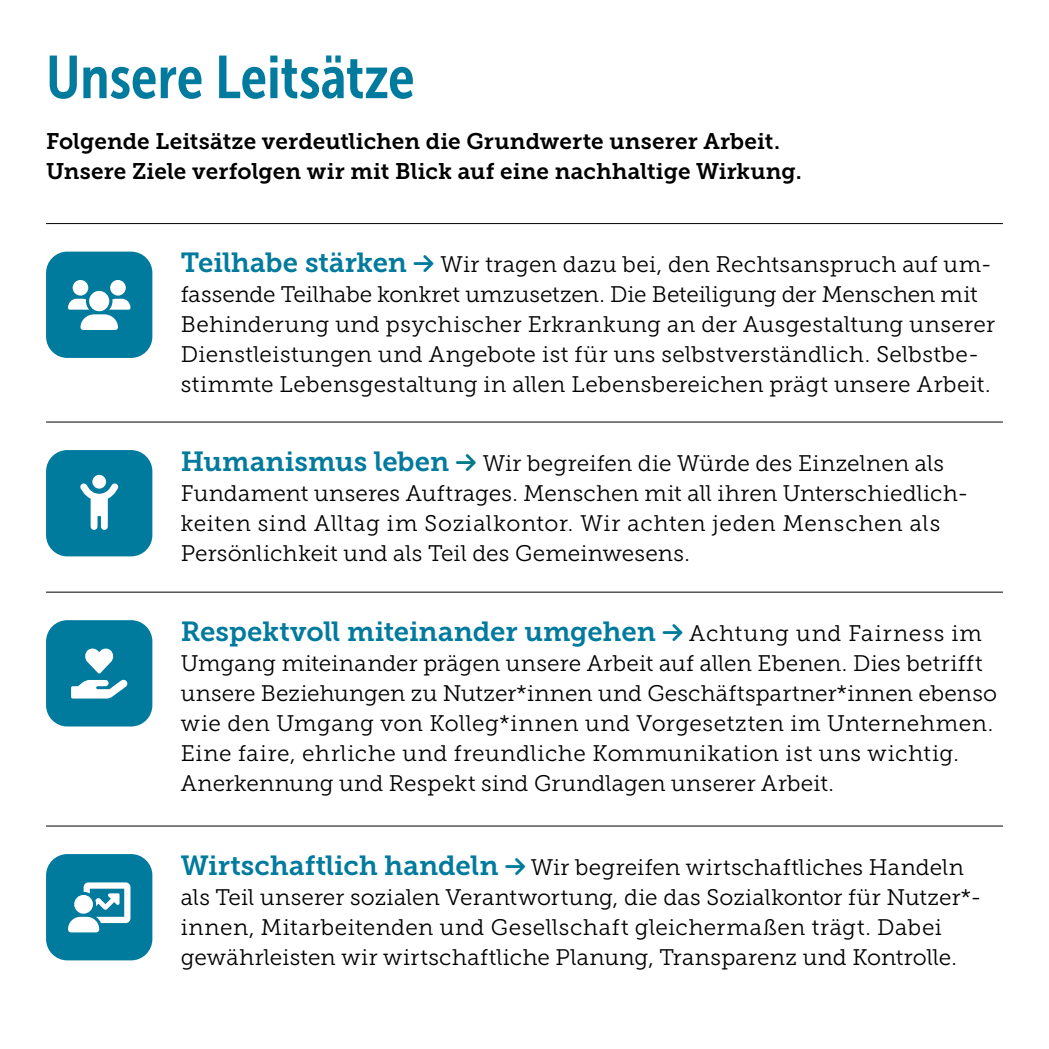
<style>
.page{position:relative;width:1049px;height:1049px;background:#fff}
.page>*{position:absolute;margin:0;border:0;box-sizing:border-box;transform-origin:0 0}
.t1{font:60px "Museo Sans Cond 700";letter-spacing:-.005em;color:#007a9d}
.t2{font:27.5px "Museo Slab 700";letter-spacing:-.005em;color:#007a9d}
.t3{font:22.5px/30px "Museo Slab 300";letter-spacing:.015em;color:#000}
.t4{font:22.5px/30px "Museo Slab 700";letter-spacing:.005em;color:#000}
.s1{font-family:"Museo Slab 700";font-size:27.5px;color:#007a9d}
.s2{color:#007a9d}
.s3{color:#007a86}
.s4{font-family:"Museo Slab 300";font-size:22.5px;color:#000}
</style>
<div class="page">
<div style="left:46px;top:252px;width:106px;height:106px;background:#007a9d;border-radius:21px"></div>
<div style="left:46px;top:450px;width:106px;height:106px;background:#007a9d;border-radius:21px"></div>
<div style="left:46px;top:620px;width:106px;height:106px;background:#007a9d;border-radius:21px"></div>
<div style="left:46px;top:854px;width:106px;height:106px;background:#007a9d;border-radius:21px"></div>
<svg style="left:71px;top:648px;width:57px;height:50px"></svg>
<svg style="left:68px;top:882px;width:62px;height:50px"></svg>
<svg style="left:80px;top:475px;width:39px;height:55px"></svg>
<svg style="left:68px;top:280px;width:62px;height:50px"></svg>
<hr style="left:46px;top:223px;width:957px;height:1px;background:#000">
<hr style="left:46px;top:422px;width:957px;height:1px;background:#000">
<hr style="left:46px;top:592px;width:957px;height:1px;background:#000">
<hr style="left:46px;top:825px;width:957px;height:1px;background:#000">
<h1 class="t1" style="left:46px;top:44px;width:370px">Unsere Leitsätze</h1>
<p class="t4" style="left:46px;top:127px;width:757px">Folgende Leitsätze verdeutlichen die Grundwerte unserer Arbeit.<br>Unsere Ziele verfolgen wir mit Blick auf eine nachhaltige Wirkung.</p>
<p class="t3" style="left:181px;top:250px;width:816px"><span class="s1">Teilhabe stärken</span> <span class="s2">□▼</span> Wir tragen dazu bei, den Rechtsanspruch auf um&shy;fassende Teilhabe konkret umzusetzen. Die Beteiligung der Menschen mit Behinderung und psychischer Erkrankung an der Ausgestaltung unserer Dienstleistungen und Angebote ist für uns selbstverständlich. Selbstbe&shy;stimmte Lebensgestaltung in allen Lebensbereichen prägt unsere Arbeit.</p>
<p class="t3" style="left:181px;top:448px;width:784px"><span class="s1">Humanismus leben</span> <span class="s3">□▼</span> Wir begreifen die Würde des Einzelnen als Fundament unseres Auftrages. Menschen mit all ihren Unterschiedlich&shy;keiten sind Alltag im Sozialkontor. Wir achten jeden Menschen als Persönlichkeit und als Teil des Gemeinwesens.</p>
<p class="t2" style="left:181px;top:616px;width:803px">Respektvoll miteinander umgehen □▼ <span class="s4">Achtung und Fairness im</span></p>
<p class="t3" style="left:181px;top:648px;width:818px">Umgang miteinander prägen unsere Arbeit auf allen Ebenen. Dies betrifft unsere Beziehungen zu Nutzer*innen und Geschäftspartner*innen ebenso wie den Umgang von Kolleg*innen und Vorgesetzten im Unternehmen.<br>Eine faire, ehrliche und freundliche Kommunikation ist uns wichtig.<br>Anerkennung und Respekt sind Grundlagen unserer Arbeit.</p>
<p class="t3" style="left:181px;top:852px;width:798px"><span class="s1">Wirtschaftlich handeln</span> <span class="s2">□▼</span> Wir begreifen wirtschaftliches Handeln als Teil unserer sozialen Verantwortung, die das Sozialkontor für Nutzer*- innen, Mitarbeitenden und Gesellschaft gleichermaßen trägt. Dabei gewährleisten wir wirtschaftliche Planung, Transparenz und Kontrolle.</p>
</div>
